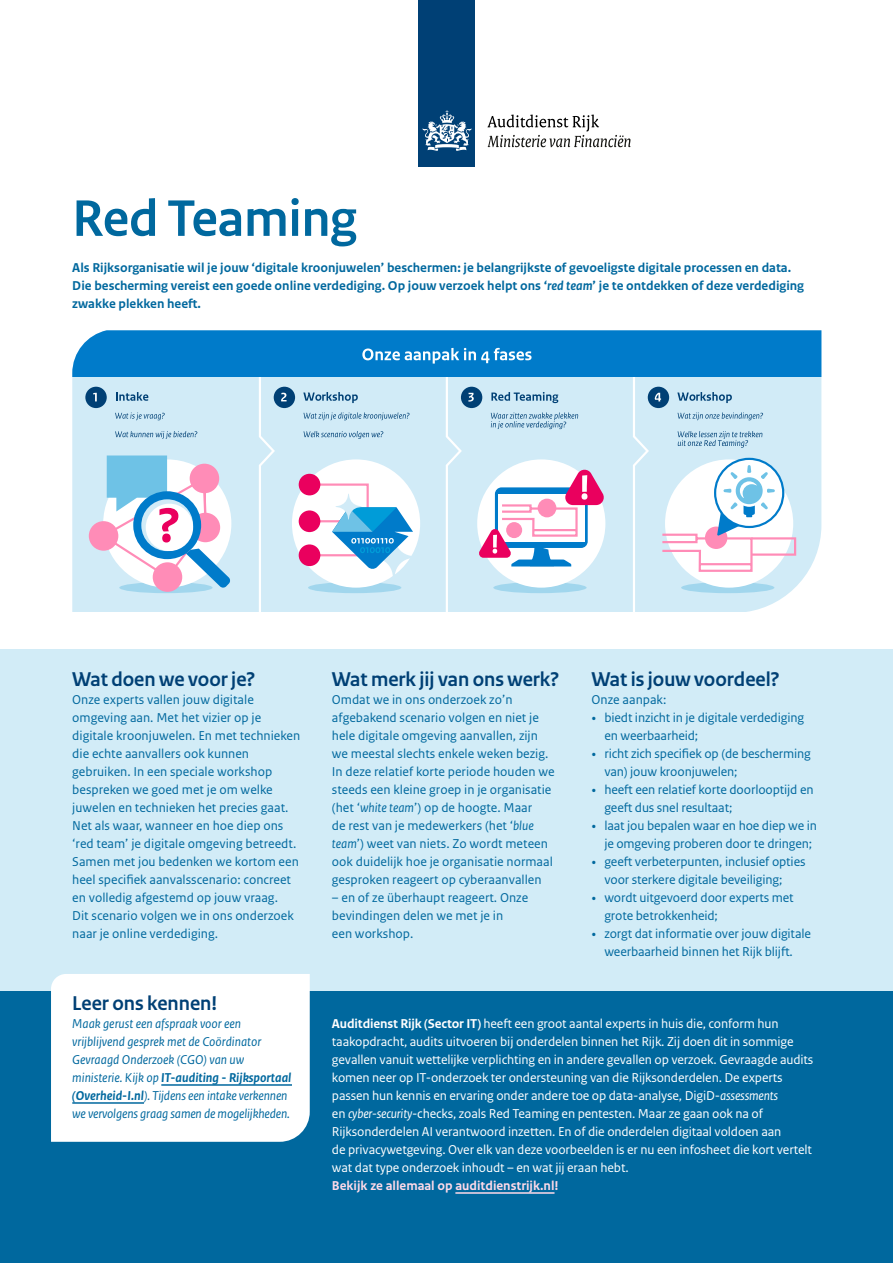
<style>
.page{position:relative;width:893px;height:1263px;background:#fff}
.page>*{position:absolute;margin:0;border:0;box-sizing:border-box;transform-origin:0 0}
.H1_01_RO_Titel{font:700 54px "Rijksoverheid Sans Heading";color:#00689e}
.H2_04_RO_Paragraafkop_Sans{font:700 21px "Rijksoverheid Sans Heading";color:#004075}
.P_10_RO_Broodtekst_Sans{font:13.5px/18px "Rijksoverheid Sans Text";color:#00689e}
.P_10_RO_Broodtekst_Sans-2{font:13.5px/18px "Rijksoverheid Sans Text";letter-spacing:-.01em;color:#fff}
.P_09_RO_Inleiding{font:700 13.5px/18px "Rijksoverheid Sans Text";color:#00689e}
.Paragraph_Style_1{font:italic 13.5px/18px "Rijksoverheid Sans Text";color:#00689e}
.H4_20_RO_Kader_Subkop{font:700 13.5px "Rijksoverheid Sans Text";color:#ffdae9}
.s1{font-style:italic}
.s2{font-family:"Rijksoverheid Serif"}
.s3{font-weight:700}
</style>
<div class="page">
<div style="left:0;top:650px;width:893px;height:613px;background:#d2ecf7"></div>
<div style="left:0;top:992px;width:893px;height:271px;background:#00689e"></div>
<div style="left:51px;top:974px;width:259px;height:168px;background:#fff"></div>
<div style="left:419px;top:0;width:56px;height:167px;background:#004075"></div>
<svg style="left:423px;top:110px;width:48px;height:41px"></svg>
<svg style="left:487px;top:115px;width:144px;height:32px"></svg>
<div style="left:72px;top:377px;width:749px;height:235px;background:#d1ebf7"></div>
<div style="left:258px;top:377px;width:392px;height:235px;background:#d1ebf7"></div>
<div style="left:72px;top:330px;width:749px;height:47px;background:#007bca"></div>
<div style="left:119px;top:582px;width:94px;height:11px;background:#a1d6ed;border-radius:50%"></div>
<svg style="left:116px;top:392px;width:32px;height:9px"></svg>
<svg style="left:115px;top:412px;width:50px;height:8px"></svg>
<svg style="left:115px;top:431px;width:82px;height:8px"></svg>
<div style="left:85px;top:387px;width:22px;height:21px;background:#004075;border-radius:50%"></div>
<svg style="left:93px;top:393px;width:4px;height:8px"></svg>
<div style="left:89px;top:521px;width:29px;height:30px;background:#ff8cb7;border-radius:50%"></div>
<div style="left:153px;top:562px;width:29px;height:30px;background:#ff8cb7;border-radius:50%"></div>
<svg style="left:101px;top:455px;width:130px;height:133px"></svg>
<svg style="left:303px;top:392px;width:55px;height:11px"></svg>
<svg style="left:304px;top:412px;width:105px;height:8px"></svg>
<svg style="left:304px;top:431px;width:79px;height:8px"></svg>
<div style="left:274px;top:387px;width:21px;height:21px;background:#004075;border-radius:50%"></div>
<svg style="left:281px;top:393px;width:6px;height:8px"></svg>
<div style="left:308px;top:582px;width:93px;height:11px;background:#a1d6ed;border-radius:50%"></div>
<div style="left:292px;top:459px;width:128px;height:129px;background:#fff;border-radius:50%"></div>
<div style="left:299px;top:544px;width:21px;height:22px;background:#ea005e;border-radius:50%"></div>
<div style="left:299px;top:510px;width:21px;height:22px;background:#ea005e;border-radius:50%"></div>
<div style="left:299px;top:474px;width:21px;height:21px;background:#ea005e;border-radius:50%"></div>
<svg style="left:307px;top:482px;width:108px;height:97px"></svg>
<svg style="left:491px;top:392px;width:67px;height:11px"></svg>
<svg style="left:491px;top:412px;width:87px;height:17px"></svg>
<div style="left:461px;top:387px;width:21px;height:21px;background:#004075;border-radius:50%"></div>
<svg style="left:468px;top:393px;width:6px;height:9px"></svg>
<div style="left:493px;top:582px;width:94px;height:11px;background:#a1d6ed;border-radius:50%"></div>
<div style="left:477px;top:459px;width:128px;height:129px;background:#fff;border-radius:50%"></div>
<svg style="left:478px;top:468px;width:128px;height:98px"></svg>
<div style="left:538px;top:499px;width:18px;height:18px;background:#ff8cb7;border-radius:50%"></div>
<svg style="left:677px;top:392px;width:55px;height:11px"></svg>
<svg style="left:678px;top:412px;width:85px;height:8px"></svg>
<svg style="left:678px;top:431px;width:84px;height:17px"></svg>
<div style="left:648px;top:387px;width:21px;height:21px;background:#004075;border-radius:50%"></div>
<svg style="left:655px;top:393px;width:6px;height:8px"></svg>
<div style="left:681px;top:582px;width:93px;height:11px;background:#a1d6ed;border-radius:50%"></div>
<div style="left:665px;top:459px;width:128px;height:129px;background:#fff;border-radius:50%"></div>
<div style="left:750px;top:537px;width:46px;height:19px;border:2px solid #ff8cb7"></div>
<svg style="left:715px;top:459px;width:68px;height:68px"></svg>
<div style="left:714px;top:458px;width:70px;height:70px;border:2px solid #007bca;border-radius:50%"></div>
<svg style="left:660px;top:465px;width:115px;height:108px"></svg>
<svg style="left:362px;top:348px;width:170px;height:16px"></svg>
<hr style="left:161px;top:1084px;width:131px;height:2px;background:#00689e">
<hr style="left:72px;top:1102px;width:72px;height:2px;background:#00689e">
<hr style="left:455px;top:1192px;width:99px;height:2px;background:#ffdae9">
<h1 class="H1_01_RO_Titel" style="left:72px;top:188px;width:286px">Red Teaming</h1>
<p class="P_09_RO_Inleiding" style="left:72px;top:259px;width:733px">Als Rijksorganisatie wil je jouw ‘digitale kroonjuwelen’ beschermen: je belangrijkste of gevoeligste digitale processen en data.<br>Die bescherming vereist een goede online verdediging. Op jouw verzoek helpt ons ‘<span class="s1">red team</span>’ je te ontdekken of deze verdediging zwakke plekken heeft.</p>
<h2 class="H2_04_RO_Paragraafkop_Sans" style="left:72px;top:667px;width:185px">Wat doen we voor je?</h2>
<p class="P_10_RO_Broodtekst_Sans" style="left:72px;top:691px;width:230px">Onze experts vallen jouw digitale omgeving aan. Met het vizier op je digitale kroonjuwelen. En met technieken die echte aanvallers ook kunnen gebruiken. In een speciale workshop bespreken we goed met je om welke juwelen en technieken het precies gaat.<br>Net als waar, wanneer en hoe diep ons ‘red team’ je digitale omgeving betreedt.<br>Samen met jou bedenken we kortom een heel specifiek aanvalsscenario: concreet en volledig afgestemd op jouw vraag.<br>Dit scenario volgen we in ons onderzoek naar je online verdediging.</p>
<h2 class="H2_04_RO_Paragraafkop_Sans" style="left:332px;top:667px;width:229px">Wat merk jij van ons werk?</h2>
<p class="P_10_RO_Broodtekst_Sans" style="left:332px;top:691px;width:224px">Omdat we in ons onderzoek zo’n afgebakend scenario volgen en niet je hele digitale omgeving aanvallen, zijn we meestal slechts enkele weken bezig.<br>In deze relatief korte periode houden we steeds een kleine groep in je organisatie (het ‘<span class="s1">white team</span>’) op de hoogte. Maar<br>de rest van je medewerkers (het ‘<span class="s1">blue team</span>’) weet van niets. Zo wordt meteen ook duidelijk hoe je organisatie normaal gesproken reageert op cyberaanvallen</p>
<p class="P_10_RO_Broodtekst_Sans" style="left:332px;top:889px;width:198px">– en of ze überhaupt reageert. Onze bevindingen delen we met je in<br>een workshop.</p>
<h2 class="H2_04_RO_Paragraafkop_Sans" style="left:592px;top:667px;width:190px">Wat is jouw voordeel?</h2>
<p class="P_10_RO_Broodtekst_Sans" style="left:592px;top:691px;width:76px">Onze aanpak:</p>
<p class="P_10_RO_Broodtekst_Sans" style="left:604px;top:709px;width:201px;text-indent:-13px"><span class="s2">•</span> biedt inzicht in je digitale verdediging en weerbaarheid;</p>
<p class="P_10_RO_Broodtekst_Sans" style="left:604px;top:745px;width:208px;text-indent:-13px"><span class="s2">•</span> richt zich specifiek op (de bescherming van) jouw kroonjuwelen;</p>
<p class="P_10_RO_Broodtekst_Sans" style="left:604px;top:781px;width:211px;text-indent:-13px"><span class="s2">•</span> heeft een relatief korte doorlooptijd en geeft dus snel resultaat;</p>
<p class="P_10_RO_Broodtekst_Sans" style="left:592px;top:817px;width:227px;text-align:center"><span class="s2">•</span> laat jou bepalen waar en hoe diep we in je omgeving proberen door te dringen;</p>
<p class="P_10_RO_Broodtekst_Sans" style="left:604px;top:853px;width:203px;text-indent:-13px"><span class="s2">•</span> geeft verbeterpunten, inclusief opties voor sterkere digitale beveiliging;</p>
<p class="P_10_RO_Broodtekst_Sans" style="left:604px;top:889px;width:191px;text-indent:-13px"><span class="s2">•</span> wordt uitgevoerd door experts met grote betrokkenheid;</p>
<p class="P_10_RO_Broodtekst_Sans" style="left:592px;top:925px;width:221px;text-align:center"><span class="s2">•</span> zorgt dat informatie over jouw digitale weerbaarheid binnen het Rijk blijft.</p>
<h2 class="H2_04_RO_Paragraafkop_Sans" style="left:72px;top:991px;width:146px">Leer ons kennen!</h2>
<p class="Paragraph_Style_1" style="left:72px;top:1015px;width:221px">Maak gerust een afspraak voor een vrijblijvend gesprek met de Coördinator Gevraagd Onderzoek (CGO) van uw ministerie. Kijk op <span class="s3">IT-auditing - Rijksportaal (Overheid-I.nl</span>). Tijdens een intake verkennen we vervolgens graag samen de mogelijkheden.</p>
<p class="P_10_RO_Broodtekst_Sans-2" style="left:332px;top:1015px;width:483px"><span class="s3">Auditdienst Rijk (Sector IT)</span> heeft een groot aantal experts in huis die, conform hun taakopdracht, audits uitvoeren bij onderdelen binnen het Rijk. Zij doen dit in sommige gevallen vanuit wettelijke verplichting en in andere gevallen op verzoek. Gevraagde audits komen neer op IT-onderzoek ter ondersteuning van die Rijksonderdelen. De experts passen hun kennis en ervaring onder andere toe op data-analyse, DigiD-<span class="s1">assessments<br></span>en <span class="s1">cyber-security</span>-checks, zoals Red Teaming en pentesten. Maar ze gaan ook na of Rijksonderdelen AI verantwoord inzetten. En of die onderdelen digitaal voldoen aan<br>de privacywetgeving. Over elk van deze voorbeelden is er nu een infosheet die kort vertelt wat dat type onderzoek inhoudt – en wat jij eraan hebt.</p>
<p class="H4_20_RO_Kader_Subkop" style="left:332px;top:1178px;width:228px">Bekijk ze allemaal op auditdienstrijk.nl!</p>
</div>
